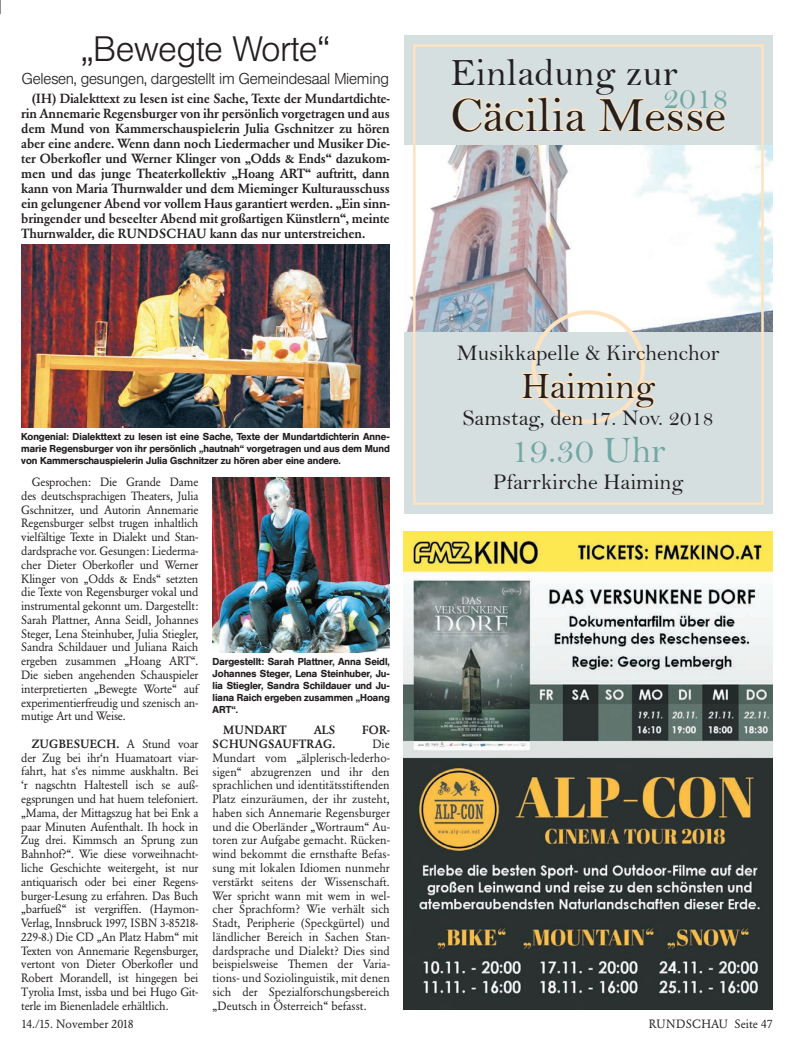
<style>
.page{position:relative;width:801px;height:1063px;background:#fff}
.page>*{position:absolute;margin:0;border:0;box-sizing:border-box;transform-origin:0 0}
.t1{font:49.5px "Bell";color:#231f20}
.t2{font:38.88px "Bell";color:#231f20}
.t3{font:37.5px "Bell";color:#72a7a3}
.t4{font:37.5px "Bell";color:#231f20}
.t5{font:300 35px "Helvetica BQ";color:#231f20}
.t6{font:32.62px "Bell";color:#72a7a3}
.t7{font:22.5px "Bell";color:#231f20}
.t8{font:300 15.62px "Helvetica BQ";letter-spacing:-.015em;color:#231f20}
.t9{font:500 13.12px/15px "Garamond BQ";letter-spacing:-.015em;color:#231f20;text-align:justify}
.t10{font:11.88px/13.8px "Garamond BQ";letter-spacing:-.015em;color:#231f20;text-align:justify}
.t11{font:500 11.88px "Garamond BQ";letter-spacing:.03em;color:#231f20}
.t12{font:500 10px/11.9px "Helvetica BQ";color:#231f20;text-align:justify}
.s1{font-weight:500}
</style>
<div class="page">
<svg style="left:0;top:0;width:1px;height:14px"></svg>
<div style="left:404px;top:35px;width:368px;height:479px;background:#d6dfe0"></div>
<img style="left:404px;top:146px;width:368px;height:185px">
<div style="left:413px;top:44px;width:351px;height:461px;border:2px solid #fee3c0"></div>
<div style="left:532px;top:310px;width:113px;height:114px;border:4px solid #fee3c0;border-radius:50%"></div>
<svg style="left:451px;top:96px;width:136px;height:37px"></svg>
<svg style="left:598px;top:97px;width:128px;height:35px"></svg>
<svg style="left:520px;top:370px;width:138px;height:135px"></svg>
<img style="left:213px;top:477px;width:177px;height:175px">
<img style="left:21px;top:244px;width:369px;height:183px">
<img style="left:404px;top:531px;width:369px;height:479px">
<h3 class="t5" style="left:81px;top:29px;width:250px">„Bewegte Worte“</h3>
<h3 class="t8" style="left:22px;top:69px;width:369px">Gelesen, gesungen, dargestellt im Gemeindesaal Mieming</h3>
<p class="t9" style="left:21px;top:91px;width:370px;text-indent:11px">(IH) Dialekttext zu lesen ist eine Sache, Texte der Mundartdichte&shy;rin Annemarie Regensburger von ihr persönlich vorgetragen und aus dem Mund von Kammerschauspielerin Julia Gschnitzer zu hören aber eine andere. Wenn dann noch Liedermacher und Musiker Die&shy;ter Oberkofler und Werner Klinger von „Odds &amp; Ends“ dazukom&shy;men und das junge Theaterkollektiv „Hoang ART“ auftritt, dann kann von Maria Thurnwalder und dem Mieminger Kulturausschuss ein gelungener Abend vor vollem Haus garantiert werden. „Ein sinn&shy;bringender und beseelter Abend mit großartigen Künstlern“, meinte Thurnwalder, die RUNDSCHAU kann das nur unterstreichen.</p>
<p class="t12" style="left:21px;top:431px;width:370px">Kongenial: Dialekttext zu lesen ist eine Sache, Texte der Mundartdichterin Anne&shy;marie Regensburger von ihr persönlich „hautnah“ vorgetragen und aus dem Mund von Kammerschauspielerin Julia Gschnitzer zu hören aber eine andere.</p>
<h2 class="t2" style="left:450px;top:50px;width:229px">Einladung zur</h2>
<h1 class="t1" style="left:450px;top:85px;width:277px">Cäcilia Messe</h1>
<h3 class="t6" style="left:663px;top:78px;width:67px">2018</h3>
<h3 class="t7" style="left:457px;top:340px;width:264px">Musikkapelle &amp; Kirchenchor</h3>
<h3 class="t4" style="left:521px;top:363px;width:135px">Haiming</h3>
<h3 class="t7" style="left:463px;top:404px;width:252px">Samstag, den 17. Nov. 2018</h3>
<h3 class="t3" style="left:510px;top:428px;width:157px">19.30 Uhr</h3>
<p class="t10" style="left:32px;top:475px;width:168px">Gesprochen: Die Grande Dame</p>
<h3 class="t7" style="left:493px;top:469px;width:192px">Pfarrkirche Haiming</h3>
<p class="t10" style="left:21px;top:489px;width:179px">des deutschsprachigen Theaters, Julia Gschnitzer, und Autorin Annemarie Regensburger selbst trugen inhaltlich vielfältige Texte in Dialekt und Stan&shy;dardsprache vor. Gesungen: Liederma&shy;cher Dieter Oberkofler und Werner Klinger von „Odds &amp; Ends“ setzten die Texte von Regensburger vokal und instrumental gekonnt um. Dargestellt:<br>Sarah Plattner, Anna Seidl, Johannes Steger, Lena Steinhuber, Julia Stiegler, Sandra Schildauer und Juliana Raich ergeben zusammen „Hoang ART“.<br>Die sieben angehenden Schauspieler interpretierten „Bewegte Worte“ auf experimentierfreudig und szenisch an&shy;mutige Art und Weise.</p>
<p class="t10" style="left:21px;top:737px;width:179px;text-indent:11px"><span class="s1">ZUGBESUECH.</span> A Stund voar der Zug bei ihr‘n Huamatoart viar&shy;fahrt, hat s‘es nimme auskhaltn. Bei ‘r nagschtn Haltestell isch se auß&shy;egsprungen und hat huem telefoniert. „Mama, der Mittagszug hat bei Enk a paar Minuten Aufenthalt. Ih hock in Zug drei. Kimmsch an Sprung zun Bahnhof?“. Wie diese vorweihnacht&shy;liche Geschichte weitergeht, ist nur antiquarisch oder bei einer Regens&shy;burger-Lesung zu erfahren. Das Buch „barfueß“ ist vergriffen. (Haymon-Verlag, Innsbruck 1997, ISBN 3-85218- 229-8.) Die CD „An Platz Habm“ mit Texten von Annemarie Regensburger, vertont von Dieter Oberkofler und Robert Morandell, ist hingegen bei Tyrolia Imst, issba und bei Hugo Git&shy;terle im Bienenladele erhältlich.</p>
<p class="t12" style="left:213px;top:656px;width:179px">Dargestellt: Sarah Plattner, Anna Seidl, Johannes Steger, Lena Steinhuber, Ju&shy;lia Stiegler, Sandra Schildauer und Ju&shy;liana Raich ergeben zusammen „Hoang ART“.</p>
<p class="t11" style="left:223px;top:723px;width:65px">MUNDART</p>
<p class="t11" style="left:314px;top:723px;width:23px">ALS</p>
<p class="t11" style="left:362px;top:723px;width:29px">FOR-</p>
<p class="t11" style="left:213px;top:737px;width:124px">SCHUNGSAUFTRAG.</p>
<p class="t10" style="left:213px;top:737px;width:179px;text-indent:160px">Die Mundart vom „älplerisch-lederho&shy;sigen“ abzugrenzen und ihr den sprachlichen und identitätsstiftenden Platz einzuräumen, der ihr zusteht, haben sich Annemarie Regensburger und die Oberländer „Wortraum“ Au&shy;toren zur Aufgabe gemacht. Rücken&shy;wind bekommt die ernsthafte Befas&shy;sung mit lokalen Idiomen nunmehr verstärkt seitens der Wissenschaft.<br>Wer spricht wann mit wem in wel&shy;cher Sprachform? Wie verhält sich Stadt, Peripherie (Speckgürtel) und ländlicher Bereich in Sachen Stan&shy;dardsprache und Dialekt? Dies sind beispielsweise Themen der Varia&shy;tions- und Soziolinguistik, mit denen sich der Spezialforschungsbereich „Deutsch in Österreich“ befasst.</p>
<p class="t10" style="left:21px;top:1017px;width:114px">14./15. November 2018</p>
<p class="t10" style="left:649px;top:1017px;width:125px">RUNDSCHAU Seite 47</p>
</div>
